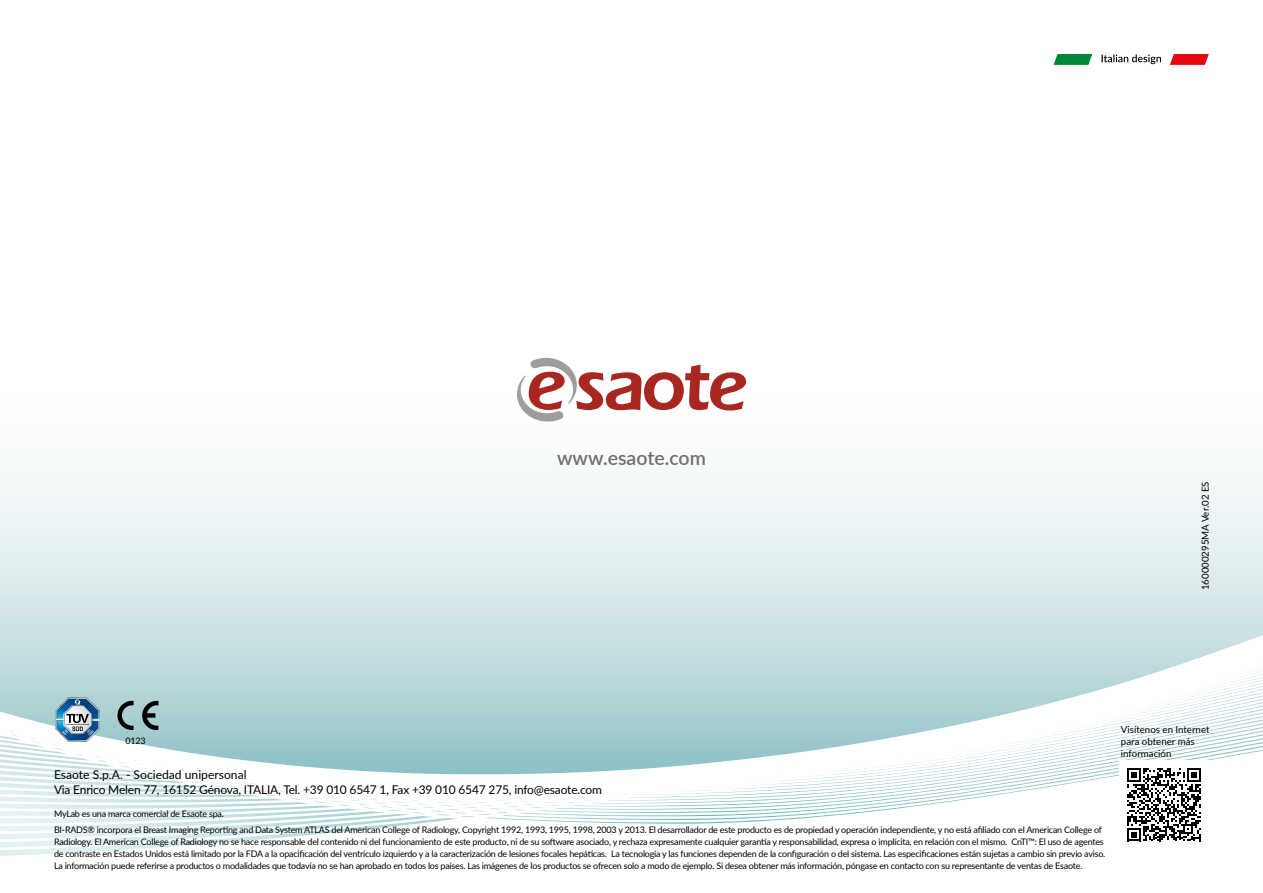
<style>
.page{position:relative;width:1263px;height:893px;background:#fff}
.page>*{position:absolute;margin:0;border:0;box-sizing:border-box;transform-origin:0 0}
.t1{font:600 19.5px "Lato";color:#706f6f}
.t2{font:12.15px "Lato";color:#000}
.t3{font:12px "Lato";letter-spacing:-.015em;color:#000}
.t4{font:9.75px/11.7px "Lato";color:#000}
.t5{font:9px/12px "Lato";letter-spacing:-.025em;color:#000}
</style>
<div class="page">
<svg style="left:0;top:480px;width:1263px;height:344px"></svg>
<svg style="left:517px;top:357px;width:229px;height:65px"></svg>
<svg style="left:1053px;top:54px;width:156px;height:11px"></svg>
<svg style="left:0;top:682px;width:683px;height:174px"></svg>
<svg style="left:142px;top:701px;width:16px;height:29px"></svg>
<svg style="left:117px;top:701px;width:17px;height:29px"></svg>
<svg style="left:55px;top:697px;width:45px;height:45px"></svg>
<div style="left:1119px;top:760px;width:90px;height:89px;background:#fff"></div>
<svg style="left:1127px;top:768px;width:74px;height:73px"></svg>
<h1 class="t1" style="left:557px;top:444px;width:150px">www.esaote.com</h1>
<p class="t4" style="left:1199px;top:590px;width:110px;rotate:-90deg">160000295MA Ver.02 ES</p>
<p class="t5" style="left:126px;top:735px;width:22px">0123</p>
<h2 class="t2" style="left:54px;top:766px;width:194px">Esaote S.p.A. - Sociedad unipersonal</h2>
<h3 class="t3" style="left:54px;top:781px;width:550px">Via Enrico Melen 77, 16152 Génova, ITALIA, Tel. +39 010 6547 1, Fax +39 010 6547 275, info@esaote.com</h3>
<p class="t5" style="left:54px;top:805px;width:1049px;line-height:16.2px">MyLab es una marca comercial de Esaote spa.<br>BI-RADS® incorpora el Breast Imaging Reporting and Data System ATLAS del American College of Radiology, Copyright 1992, 1993, 1995, 1998, 2003 y 2013. El desarrollador de este producto es de propiedad y operación independiente, y no está afiliado con el American College of</p>
<p class="t5" style="left:54px;top:836px;width:1053px">Radiology. El American College of Radiology no se hace responsable del contenido ni del funcionamiento de este producto, ni de su software asociado, y rechaza expresamente cualquier garantía y responsabilidad, expresa o implícita, en relación con el mismo. CnTI™: El uso de agentes de contraste en Estados Unidos está limitado por la FDA a la opacificación del ventrículo izquierdo y a la caracterización de lesiones focales hepáticas. La tecnología y las funciones dependen de la configuración o del sistema. Las especificaciones están sujetas a cambio sin previo aviso.<br>La información puede referirse a productos o modalidades que todavía no se han aprobado en todos los países. Las imágenes de los productos se ofrecen solo a modo de ejemplo. Si desea obtener más información, póngase en contacto con su representante de ventas de Esaote.</p>
<p class="t4" style="left:1121px;top:723px;width:90px">Visítenos en Internet para obtener más información</p>
</div>
